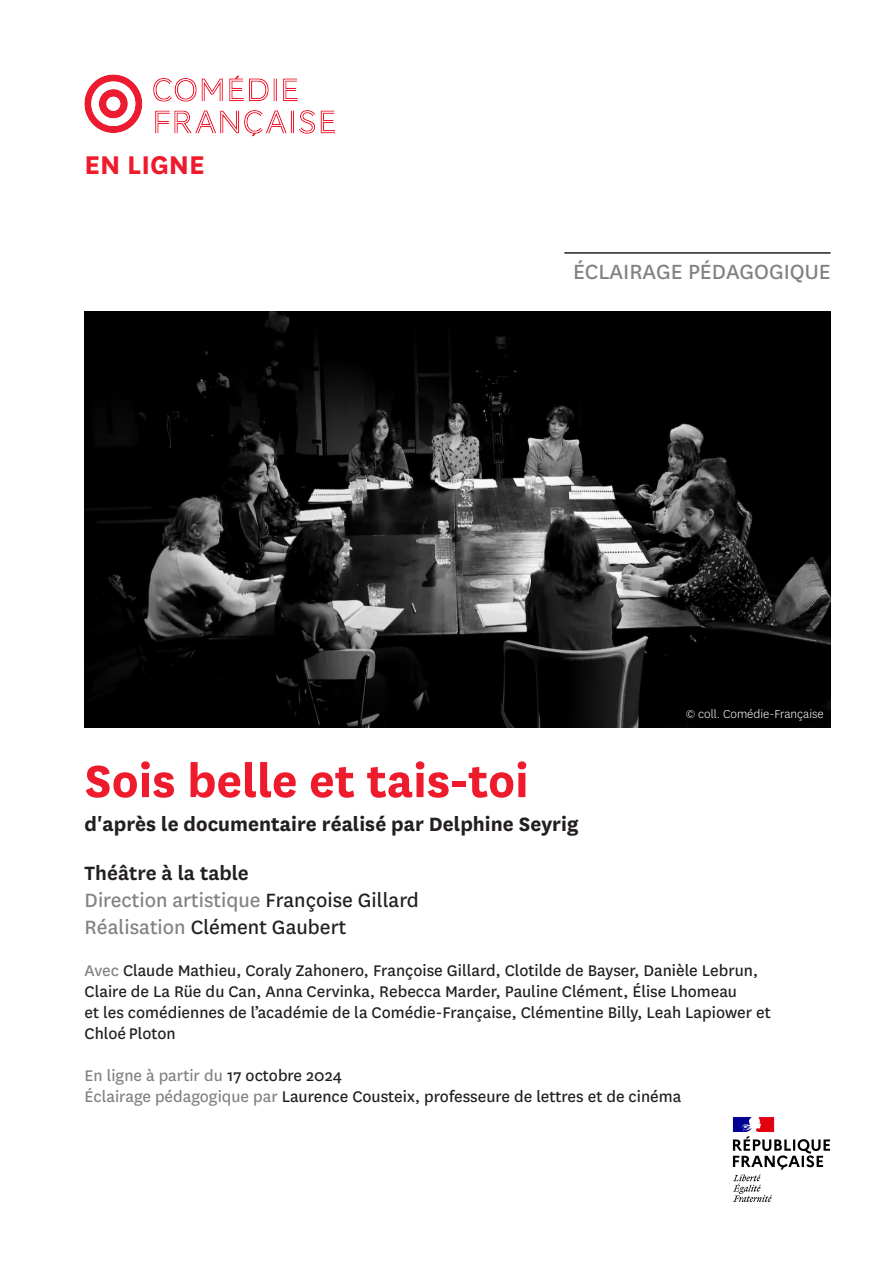
<style>
.page{position:relative;width:893px;height:1263px;background:#fff}
.page>*{position:absolute;margin:0;border:0;box-sizing:border-box;transform-origin:0 0}
.t1{font:700 52.5px "National";color:#ee1b2d}
.Légende{font:700 30px "National";color:#ee1b2d}
._1-Troupe{font:24px "National";color:#808285}
.t2{font:700 22.5px "National";color:#231f20}
._1-Troupe-2{font:22.5px "National";color:#808285}
._1-Troupe-3{font:22.5px "National";color:#231f20}
._1-Auteur{font:600 22.5px "National";color:#231f20}
._1-Troupe-4{font:18px/21px "National";color:#231f20}
._1-Troupe-5{font:18px "National";color:#808285}
.Légende-2{font:300 13.5px "National";color:#fff}
.s1{color:#231f20}
.s2{color:#808285}
</style>
<div class="page">
<img style="left:732px;top:1117px;width:99px;height:85px">
<img style="left:85px;top:312px;width:746px;height:415px">
<hr style="left:564px;top:252px;width:267px;height:2px;background:#231f20">
<img style="left:84px;top:74px;width:252px;height:63px">
<p class="Légende" style="left:85px;top:144px;width:122px">EN LIGNE</p>
<p class="_1-Troupe" style="left:573px;top:256px;width:259px">ÉCLAIRAGE PÉDAGOGIQUE</p>
<p class="Légende-2" style="left:686px;top:705px;width:139px">© coll. Comédie-Française</p>
<p class="t1" style="left:85px;top:744px;width:446px">Sois belle et tais-toi</p>
<p class="t2" style="left:85px;top:808px;width:495px">d'après le documentaire réalisé par Delphine Seyrig</p>
<p class="_1-Auteur" style="left:85px;top:857px;width:166px">Théâtre à la table</p>
<p class="_1-Troupe-2" style="left:85px;top:885px;width:336px">Direction artistique <span class="s1">Françoise Gillard</span></p>
<p class="_1-Troupe-3" style="left:85px;top:912px;width:263px"><span class="s2">Réalisation</span> Clément Gaubert</p>
<p class="_1-Troupe-4" style="left:85px;top:959px;width:675px"><span class="s2">Avec</span> Claude Mathieu, Coraly Zahonero, Françoise Gillard, Clotilde de Bayser, Danièle Lebrun,</p>
<p class="_1-Troupe-4" style="left:85px;top:980px;width:654px">Claire de La Rüe du Can, Anna Cervinka, Rebecca Marder, Pauline Clément, Élise Lhomeau</p>
<p class="_1-Troupe-4" style="left:85px;top:1001px;width:688px">et les comédiennes de l’académie de la Comédie-Française, Clémentine Billy, Leah Lapiower et<br>Chloé Ploton</p>
<p class="_1-Troupe-5" style="left:85px;top:1063px;width:259px">En ligne à partir du <span class="s1">17 octobre 2024</span></p>
<p class="_1-Troupe-4" style="left:85px;top:1085px;width:598px"><span class="s2">Éclairage pédagogique par</span> Laurence Cousteix, professeure de lettres et de cinéma</p>
</div>
